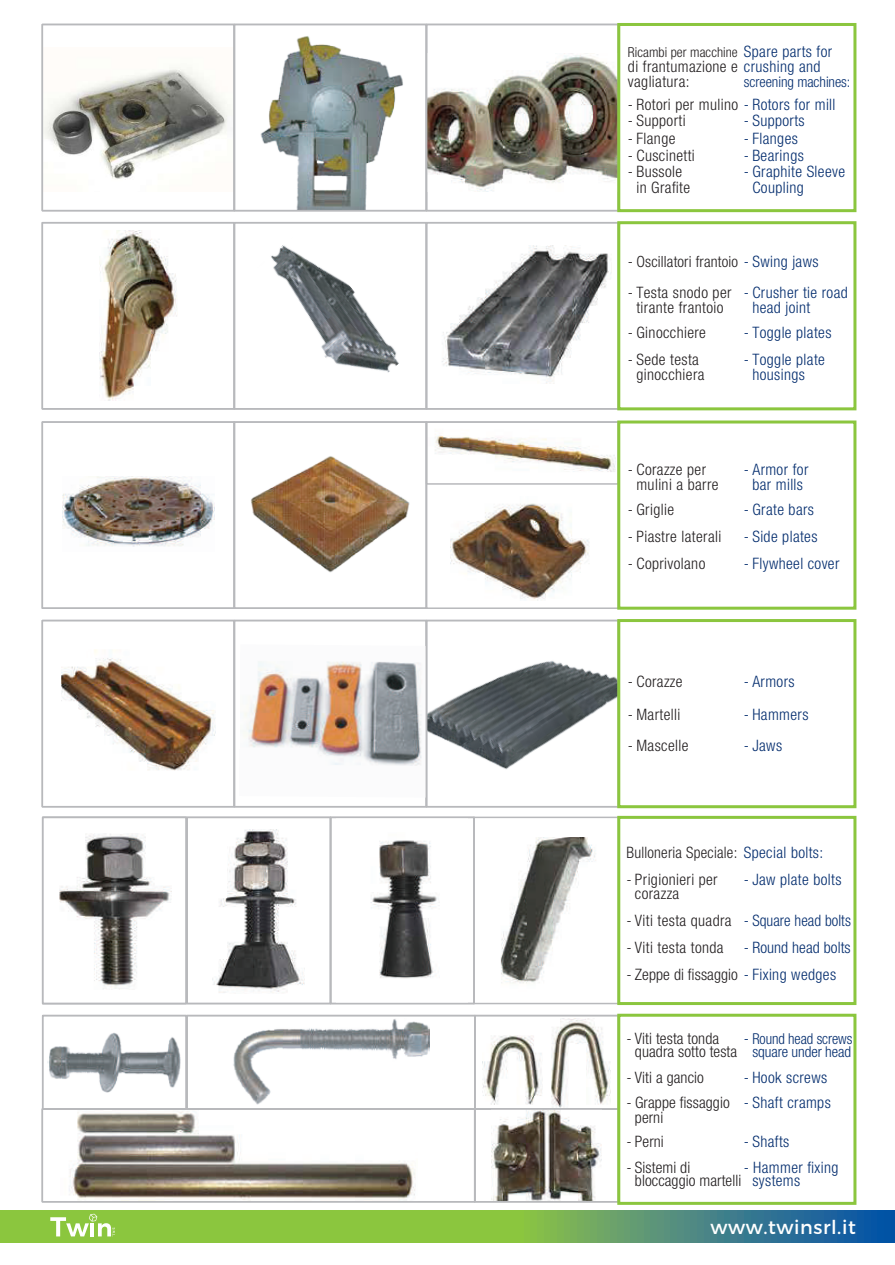
<style>
.page{position:relative;width:895px;height:1265px;background:#fff}
.page>*{position:absolute;margin:0;border:0;box-sizing:border-box;transform-origin:0 0}
.t1{font:19.05px "Montserrat";letter-spacing:.03em;color:#fff}
.t2{font:300 condensed 15.75px/15px "Helvetica Neue LT Pro";letter-spacing:.025em;color:#231f20}
.t3{font:300 condensed 15.75px/15px "Helvetica Neue LT Pro";letter-spacing:.025em;color:#042d6e}
.t4{font:300 condensed 15.75px/13.5px "Helvetica Neue LT Pro";letter-spacing:.005em;color:#231f20}
.t5{font:300 condensed 15.75px "Helvetica Neue LT Pro";letter-spacing:.005em;color:#042d6e}
.t6{font:300 condensed 15.45px "Helvetica Neue LT Pro";letter-spacing:.01em;color:#231f20}
.t7{font:300 condensed 15px/13.5px "Helvetica Neue LT Pro";letter-spacing:-.005em;color:#042d6e;text-align:center}
.t8{font:300 condensed 14.7px "Helvetica Neue LT Pro";letter-spacing:-.005em;color:#042d6e}
.t9{font:300 condensed 13.8px "Helvetica Neue LT Pro";letter-spacing:.005em;color:#231f20}
.s1{color:#042d6e}
.s2{font-size:15.75px}
.s3{font-size:15.75px;color:#042d6e}
</style>
<div class="page">
<img style="left:45px;top:67px;width:185px;height:112px">
<img style="left:435px;top:435px;width:181px;height:37px">
<img style="left:450px;top:503px;width:139px;height:97px">
<svg style="left:1px;top:1210px;width:893px;height:32px"></svg>
<img style="left:99px;top:230px;width:78px;height:170px">
<div style="left:42px;top:24px;width:193px;height:187px;border:2px solid #b8b9bc"></div>
<img style="left:429px;top:53px;width:187px;height:138px">
<div style="left:426px;top:24px;width:193px;height:187px;border:2px solid #b8b9bc"></div>
<img style="left:260px;top:36px;width:143px;height:172px">
<div style="left:234px;top:24px;width:193px;height:187px;border:2px solid #b8b9bc"></div>
<img style="left:62px;top:477px;width:152px;height:70px">
<div style="left:42px;top:421px;width:193px;height:188px;border:2px solid #b8b9bc"></div>
<div style="left:426px;top:421px;width:193px;height:63px;border:2px solid #b8b9bc"></div>
<img style="left:250px;top:456px;width:160px;height:117px">
<div style="left:234px;top:421px;width:193px;height:188px;border:2px solid #b8b9bc"></div>
<div style="left:426px;top:421px;width:193px;height:188px;border:2px solid #b8b9bc"></div>
<div style="left:473px;top:816px;width:146px;height:188px;border:2px solid #b8b9bc"></div>
<img style="left:500px;top:837px;width:96px;height:147px">
<img style="left:213px;top:829px;width:92px;height:164px">
<div style="left:186px;top:816px;width:145px;height:188px;border:2px solid #b8b9bc"></div>
<img style="left:371px;top:840px;width:69px;height:139px">
<div style="left:330px;top:816px;width:145px;height:188px;border:2px solid #b8b9bc"></div>
<svg style="left:59px;top:833px;width:113px;height:157px"></svg>
<div style="left:42px;top:816px;width:145px;height:188px;border:2px solid #b8b9bc"></div>
<div style="left:42px;top:222px;width:193px;height:187px;border:2px solid #b8b9bc"></div>
<img style="left:442px;top:246px;width:169px;height:138px">
<div style="left:426px;top:222px;width:193px;height:187px;border:2px solid #b8b9bc"></div>
<img style="left:271px;top:245px;width:128px;height:128px">
<div style="left:234px;top:222px;width:193px;height:187px;border:2px solid #b8b9bc"></div>
<div style="left:42px;top:619px;width:193px;height:188px;border:2px solid #b8b9bc"></div>
<img style="left:429px;top:661px;width:187px;height:109px">
<div style="left:426px;top:619px;width:193px;height:188px;border:2px solid #b8b9bc"></div>
<img style="left:244px;top:661px;width:178px;height:105px">
<div style="left:234px;top:619px;width:193px;height:188px;border:2px solid #b8b9bc"></div>
<img style="left:69px;top:1111px;width:346px;height:88px">
<div style="left:42px;top:1108px;width:433px;height:94px;border:2px solid #b8b9bc"></div>
<img style="left:482px;top:1018px;width:128px;height:88px">
<div style="left:474px;top:1014px;width:145px;height:95px;border:2px solid #b8b9bc"></div>
<img style="left:233px;top:1019px;width:197px;height:86px">
<div style="left:186px;top:1014px;width:289px;height:95px;border:2px solid #b8b9bc"></div>
<img style="left:47px;top:1033px;width:134px;height:60px">
<div style="left:42px;top:1014px;width:145px;height:95px;border:2px solid #b8b9bc"></div>
<img style="left:492px;top:1111px;width:109px;height:88px">
<div style="left:474px;top:1108px;width:145px;height:94px;border:2px solid #b8b9bc"></div>
<img style="left:62px;top:649px;width:153px;height:122px">
<svg style="left:50px;top:1213px;width:65px;height:23px"></svg>
<div style="left:617px;top:1013px;width:239px;height:191px;border:3px solid #8bc63e"></div>
<div style="left:617px;top:815px;width:239px;height:190px;border:3px solid #8bc63e"></div>
<div style="left:617px;top:420px;width:239px;height:189px;border:3px solid #8bc63e"></div>
<div style="left:617px;top:619px;width:239px;height:189px;border:3px solid #8bc63e"></div>
<div style="left:617px;top:23px;width:239px;height:189px;border:3px solid #8bc63e"></div>
<div style="left:617px;top:221px;width:239px;height:189px;border:3px solid #8bc63e"></div>
<p class="t3" style="left:743px;top:44px;width:90px">Spare parts for</p>
<p class="t8" style="left:743px;top:73px;width:108px">screening machines:</p>
<p class="t3" style="left:743px;top:113px;width:62px">- Supports</p>
<p class="t3" style="left:743px;top:131px;width:56px">- Flanges</p>
<p class="t3" style="left:743px;top:148px;width:61px">- Bearings</p>
<p class="t9" style="left:628px;top:45px;width:111px">Ricambi per macchine</p>
<p class="t2" style="left:628px;top:59px;width:194px">di frantumazione e <span class="s1">crushing and </span>vagliatura:</p>
<p class="t2" style="left:628px;top:97px;width:209px">- Rotori per mulino <span class="s1">- Rotors for mill</span></p>
<p class="t2" style="left:628px;top:113px;width:59px">- Supporti</p>
<p class="t2" style="left:628px;top:131px;width:49px">- Flange</p>
<p class="t2" style="left:628px;top:148px;width:68px">- Cuscinetti</p>
<p class="t2" style="left:628px;top:164px;width:64px;line-height:15.6px;text-align:center">- Bussole in Grafite</p>
<p class="t3" style="left:752px;top:164px;width:94px;line-height:15.6px;text-indent:-9px">- Graphite Sleeve<br>Coupling</p>
<p class="t6" style="left:628px;top:253px;width:192px"><span class="s2">-</span> Oscillatori frantoio <span class="s3">- Swing jaws</span></p>
<p class="t2" style="left:628px;top:285px;width:105px;text-align:center">- Testa snodo per tirante frantoio</p>
<p class="t2" style="left:628px;top:325px;width:80px">- Ginocchiere</p>
<p class="t2" style="left:628px;top:352px;width:78px;text-align:center">- Sede testa ginocchiera</p>
<p class="t3" style="left:752px;top:285px;width:97px;text-indent:-9px">- Crusher tie road head joint</p>
<p class="t3" style="left:743px;top:325px;width:89px">- Toggle plates</p>
<p class="t3" style="left:752px;top:352px;width:74px;text-indent:-9px">- Toggle plate housings</p>
<p class="t2" style="left:636px;top:461px;width:84px;text-indent:-9px">- Corazze per mulini a barre</p>
<p class="t2" style="left:628px;top:502px;width:48px">- Griglie</p>
<p class="t2" style="left:628px;top:529px;width:95px">- Piastre laterali</p>
<p class="t2" style="left:628px;top:556px;width:79px">- Coprivolano</p>
<p class="t3" style="left:743px;top:461px;width:66px;line-height:15.6px;text-align:center">- Armor for bar mills</p>
<p class="t3" style="left:743px;top:502px;width:72px">- Grate bars</p>
<p class="t3" style="left:743px;top:529px;width:75px">- Side plates</p>
<p class="t3" style="left:743px;top:556px;width:97px">- Flywheel cover</p>
<p class="t2" style="left:628px;top:673px;width:56px">- Corazze</p>
<p class="t2" style="left:628px;top:706px;width:54px">- Martelli</p>
<p class="t2" style="left:628px;top:738px;width:62px">- Mascelle</p>
<p class="t3" style="left:743px;top:673px;width:52px">- Armors</p>
<p class="t3" style="left:743px;top:706px;width:66px">- Hammers</p>
<p class="t3" style="left:743px;top:738px;width:40px">- Jaws</p>
<p class="t2" style="left:626px;top:844px;width:198px">Bulloneria Speciale: <span class="s1">Special bolts:</span></p>
<p class="t2" style="left:635px;top:872px;width:84px;line-height:13.5px;text-indent:-9px">- Prigionieri per corazza</p>
<p class="t2" style="left:626px;top:912px;width:107px">- Viti testa quadra</p>
<p class="t2" style="left:626px;top:939px;width:99px">- Viti testa tonda</p>
<p class="t4" style="left:626px;top:967px;width:211px">- Zeppe di fissaggio <span class="s1">- Fixing wedges</span></p>
<p class="t3" style="left:743px;top:871px;width:99px">- Jaw plate bolts</p>
<p class="t5" style="left:743px;top:911px;width:109px">- Square head bolts</p>
<p class="t5" style="left:743px;top:938px;width:108px">- Round head bolts</p>
<p class="t4" style="left:635px;top:1031px;width:104px;text-indent:-9px">- Viti testa tonda quadra sotto testa</p>
<p class="t4" style="left:626px;top:1070px;width:79px">- Viti a gancio</p>
<p class="t4" style="left:635px;top:1095px;width:197px;line-height:15px;text-indent:-9px">- Grappe fissaggio <span class="s1">- Shaft cramps </span>perni</p>
<p class="t2" style="left:626px;top:1134px;width:39px">- Perni</p>
<p class="t4" style="left:626px;top:1160px;width:65px">- Sistemi di</p>
<p class="t3" style="left:743px;top:1159px;width:96px">- Hammer fixing</p>
<p class="t4" style="left:635px;top:1173px;width:108px">bloccaggio martelli</p>
<p class="t7" style="left:743px;top:1031px;width:110px"><span class="s2">-</span> Round head screws square under head</p>
<p class="t3" style="left:743px;top:1069px;width:85px">- Hook screws</p>
<p class="t3" style="left:743px;top:1134px;width:47px">- Shafts</p>
<p class="t3" style="left:752px;top:1173px;width:49px">systems</p>
<p class="t1" style="left:710px;top:1211px;width:147px">www.twinsrl.it</p>
</div>
